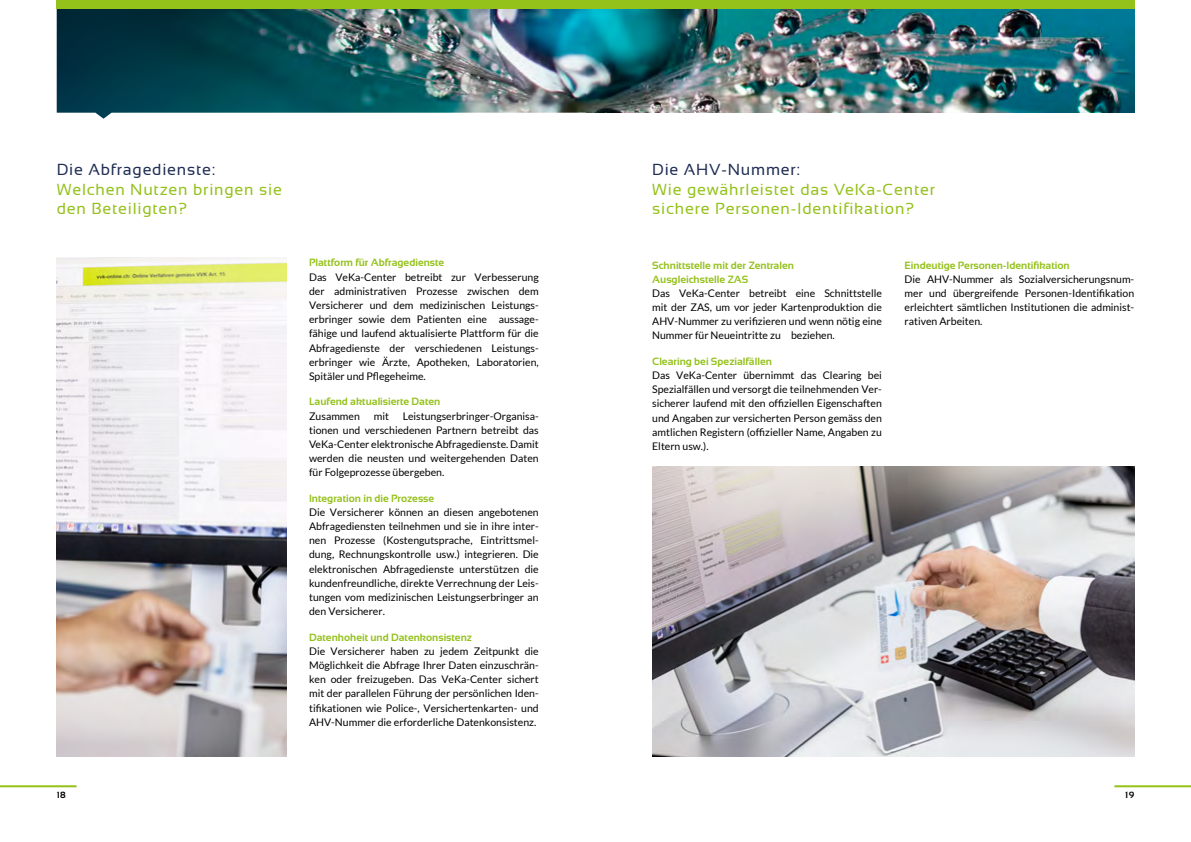
<style>
.page{position:relative;width:1191px;height:842px;background:#fff}
.page>*{position:absolute;margin:0;border:0;box-sizing:border-box;transform-origin:0 0}
.t1{font:16px/19.2px "Sansation";letter-spacing:.05em;color:#94c11a}
.t2{font:16px "Sansation";letter-spacing:.05em;color:#1f2d54}
.t3{font:10.5px/14.2px "Lato";color:#000;text-align:justify}
.t4{font:700 10.5px/14.2px "Sansation";color:#94c11a}
.t5{font:700 9px "Sansation";color:#000}
</style>
<div class="page">
<img style="left:57px;top:258px;width:229px;height:499px">
<img style="left:57px;top:9px;width:530px;height:110px">
<img style="left:652px;top:466px;width:482px;height:291px">
<img style="left:587px;top:9px;width:547px;height:104px">
<div style="left:587px;top:0;width:547px;height:9px;background:#94c11a"></div>
<hr style="left:1114px;top:785px;width:77px;height:2px;background:#94c11a">
<div style="left:57px;top:0;width:547px;height:9px;background:#94c11a"></div>
<hr style="left:0;top:785px;width:77px;height:2px;background:#94c11a">
<h1 class="t2" style="left:57px;top:161px;width:160px">Die Abfragedienste:</h1>
<h1 class="t1" style="left:57px;top:179px;width:227px">Welchen Nutzen bringen sie den Beteiligten?</h1>
<p class="t4" style="left:309px;top:256px;width:137px">Plattform für Abfragedienste</p>
<p class="t3" style="left:309px;top:270px;width:231px">Das VeKa-Center betreibt zur Verbesserung der administrativen Prozesse zwischen dem Versicherer und dem medizinischen Leistungs&shy;erbringer sowie dem Patienten eine aussage&shy;fähige und laufend aktualisierte Plattform für die Abfragedienste der verschiedenen Leistungs&shy;erbringer wie Ärzte, Apotheken, Laboratorien, Spitäler und Pflegeheime.</p>
<p class="t4" style="left:309px;top:395px;width:133px">Laufend aktualisierte Daten</p>
<p class="t3" style="left:309px;top:409px;width:52px">Zusammen</p>
<p class="t3" style="left:374px;top:409px;width:17px">mit</p>
<p class="t3" style="left:309px;top:409px;width:231px;text-indent:94px">Leistungserbringer-Organisa&shy;tionen und verschiedenen Partnern betreibt das VeKa-Center elektronische Abfragedienste. Damit werden die neusten und weitergehenden Daten für Folgeprozesse übergeben.</p>
<p class="t4" style="left:309px;top:491px;width:127px">Integration in die Prozesse</p>
<p class="t3" style="left:309px;top:505px;width:231px">Die Versicherer können an diesen angebotenen Abfragediensten teilnehmen und sie in ihre inter&shy;nen Prozesse (Kostengutsprache, Eintrittsmel&shy;dung, Rechnungskontrolle usw.) integrieren. Die elektronischen Abfragedienste unterstützen die kundenfreundliche, direkte Verrechnung der Leis&shy;tungen vom medizinischen Leistungserbringer an den Versicherer.</p>
<p class="t4" style="left:309px;top:630px;width:164px">Datenhoheit und Datenkonsistenz</p>
<p class="t3" style="left:309px;top:644px;width:231px">Die Versicherer haben zu jedem Zeitpunkt die Möglichkeit die Abfrage Ihrer Daten einzuschrän&shy;ken oder freizugeben. Das VeKa-Center sichert mit der parallelen Führung der persönlichen Iden&shy;tifikationen wie Police-, Versichertenkarten- und AHV-Nummer die erforderliche Datenkonsistenz.</p>
<h1 class="t2" style="left:652px;top:161px;width:149px">Die AHV-Nummer:</h1>
<h1 class="t1" style="left:652px;top:179px;width:284px">Wie gewährleistet das VeKa-Center sichere Personen-Identifikation?</h1>
<p class="t4" style="left:652px;top:258px;width:143px">Schnittstelle mit der Zentralen<br>Ausgleichstelle ZAS</p>
<p class="t3" style="left:652px;top:286px;width:231px">Das VeKa-Center betreibt eine Schnittstelle mit der ZAS, um vor jeder Kartenproduktion die AHV-Nummer zu verifizieren und wenn nötig eine Nummer für Neueintritte zu beziehen.</p>
<p class="t4" style="left:652px;top:354px;width:121px">Clearing bei Spezialfällen</p>
<p class="t3" style="left:652px;top:368px;width:231px">Das VeKa-Center übernimmt das Clearing bei Spezialfällen und versorgt die teilnehmenden Ver&shy;sicherer laufend mit den offiziellen Eigenschaften und Angaben zur versicherten Person gemäss den amtlichen Registern (offizieller Name, Angaben zu Eltern usw.).</p>
<p class="t4" style="left:904px;top:258px;width:167px">Eindeutige Personen-Identifikation</p>
<p class="t3" style="left:904px;top:272px;width:231px">Die AHV-Nummer als Sozialversicherungsnum&shy;mer und übergreifende Personen-Identifikation erleichtert sämtlichen Institutionen die administ&shy;rativen Arbeiten.</p>
<p class="t5" style="left:57px;top:789px;width:11px">18</p>
<p class="t5" style="left:1125px;top:789px;width:11px">19</p>
</div>
